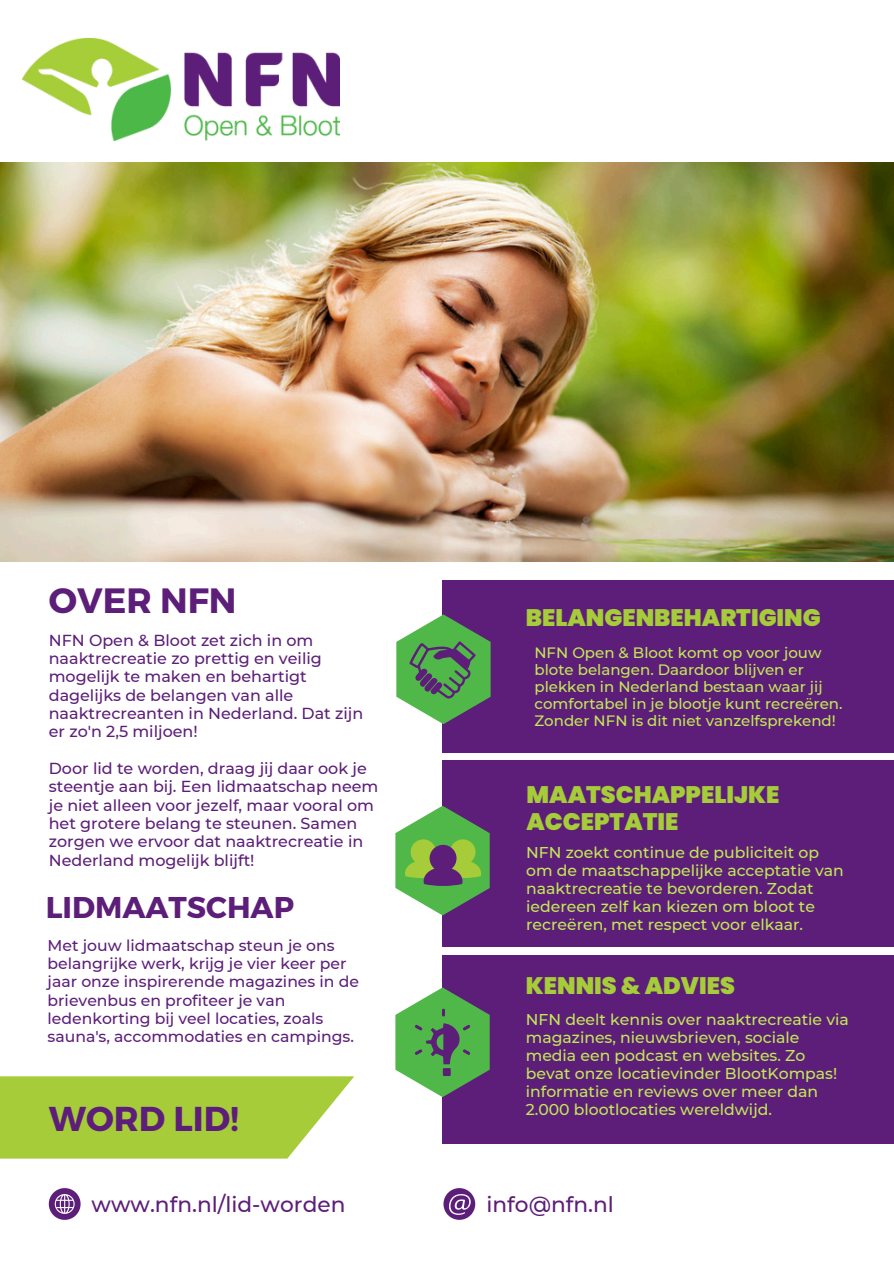
<style>
.page{position:relative;width:894px;height:1264px;background:#fff}
.page>*{position:absolute;margin:0;border:0;box-sizing:border-box;transform-origin:0 0}
.t1{font:700 35.1px "Montserrat";color:#5d1e79}
.t2{font:700 34.5px "Montserrat";color:#5d1e79}
.t3{font:700 30px "Montserrat";color:#5d1e79}
.t4{font:900 23.85px/27px "Poppins";color:#a6cd39}
.t5{font:500 21.6px "Montserrat";color:#5d1e79}
.t6{font:500 15.9px/18.3px "Montserrat";color:#5d1e79}
.t7{font:500 15.6px/18px "Montserrat";color:#c2e956}
.t8{font:500 15.6px/18px "Montserrat";color:#5d1e79}
.t9{font:500 15px/16.8px "Montserrat";color:#c2e956}
</style>
<div class="page">
<img style="left:0;top:163px;width:893px;height:398px">
<div style="left:442px;top:580px;width:451px;height:172px;background:#5d1e79"></div>
<div style="left:442px;top:760px;width:451px;height:186px;background:#5d1e79"></div>
<svg style="left:49px;top:1188px;width:31px;height:31px"></svg>
<svg style="left:0;top:1076px;width:354px;height:82px;background:#aed14c"></svg>
<div style="left:442px;top:954px;width:451px;height:189px;background:#5d1e79"></div>
<svg style="left:395px;top:987px;width:94px;height:110px"></svg>
<img style="left:22px;top:38px;width:318px;height:102px">
<svg style="left:396px;top:614px;width:94px;height:110px"></svg>
<svg style="left:395px;top:806px;width:94px;height:109px"></svg>
<svg style="left:443px;top:1188px;width:32px;height:31px"></svg>
<h1 class="t1" style="left:49px;top:579px;width:189px">OVER NFN</h1>
<p class="t6" style="left:49px;top:630px;width:316px">NFN Open &amp; Bloot zet zich in om naaktrecreatie zo prettig en veilig mogelijk te maken en behartigt dagelijks de belangen van alle naaktrecreanten in Nederland. Dat zijn er zo'n 2,5 miljoen!</p>
<p class="t6" style="left:49px;top:758px;width:331px">Door lid te worden, draag jij daar ook je steentje aan bij. Een lidmaatschap neem je niet alleen voor jezelf, maar vooral om het grotere belang te steunen. Samen zorgen we ervoor dat naaktrecreatie in Nederland mogelijk blijft!</p>
<h3 class="t3" style="left:46px;top:888px;width:250px">LIDMAATSCHAP</h3>
<p class="t8" style="left:48px;top:936px;width:313px">Met jouw lidmaatschap steun je ons belangrijke werk, krijg je vier keer per jaar onze inspirerende magazines in de brievenbus en profiteer je van ledenkorting bij veel locaties, zoals sauna's, accommodaties en campings.</p>
<h2 class="t2" style="left:49px;top:1096px;width:191px">WORD LID!</h2>
<h3 class="t5" style="left:92px;top:1189px;width:255px">www.nfn.nl/lid-worden</h3>
<h3 class="t4" style="left:525px;top:604px;width:296px">BELANGENBEHARTIGING</h3>
<p class="t9" style="left:534px;top:644px;width:309px">NFN Open &amp; Bloot komt op voor jouw blote belangen. Daardoor blijven er plekken in Nederland bestaan waar jij comfortabel in je blootje kunt recreëren.<br>Zonder NFN is dit niet vanzelfsprekend!</p>
<h3 class="t4" style="left:526px;top:781px;width:254px">MAATSCHAPPELIJKE<br>ACCEPTATIE</h3>
<p class="t7" style="left:526px;top:842px;width:319px">NFN zoekt continue de publiciteit op om de maatschappelijke acceptatie van naaktrecreatie te bevorderen. Zodat iedereen zelf kan kiezen om bloot te recreëren, met respect voor elkaar.</p>
<h3 class="t4" style="left:525px;top:972px;width:211px">KENNIS &amp; ADVIES</h3>
<p class="t7" style="left:525px;top:1010px;width:324px">NFN deelt kennis over naaktrecreatie via magazines, nieuwsbrieven, sociale media een podcast en websites. Zo bevat onze locatievinder BlootKompas! informatie en reviews over meer dan 2.000 blootlocaties wereldwijd.</p>
<h3 class="t5" style="left:486px;top:1189px;width:129px">info@nfn.nl</h3>
</div>
